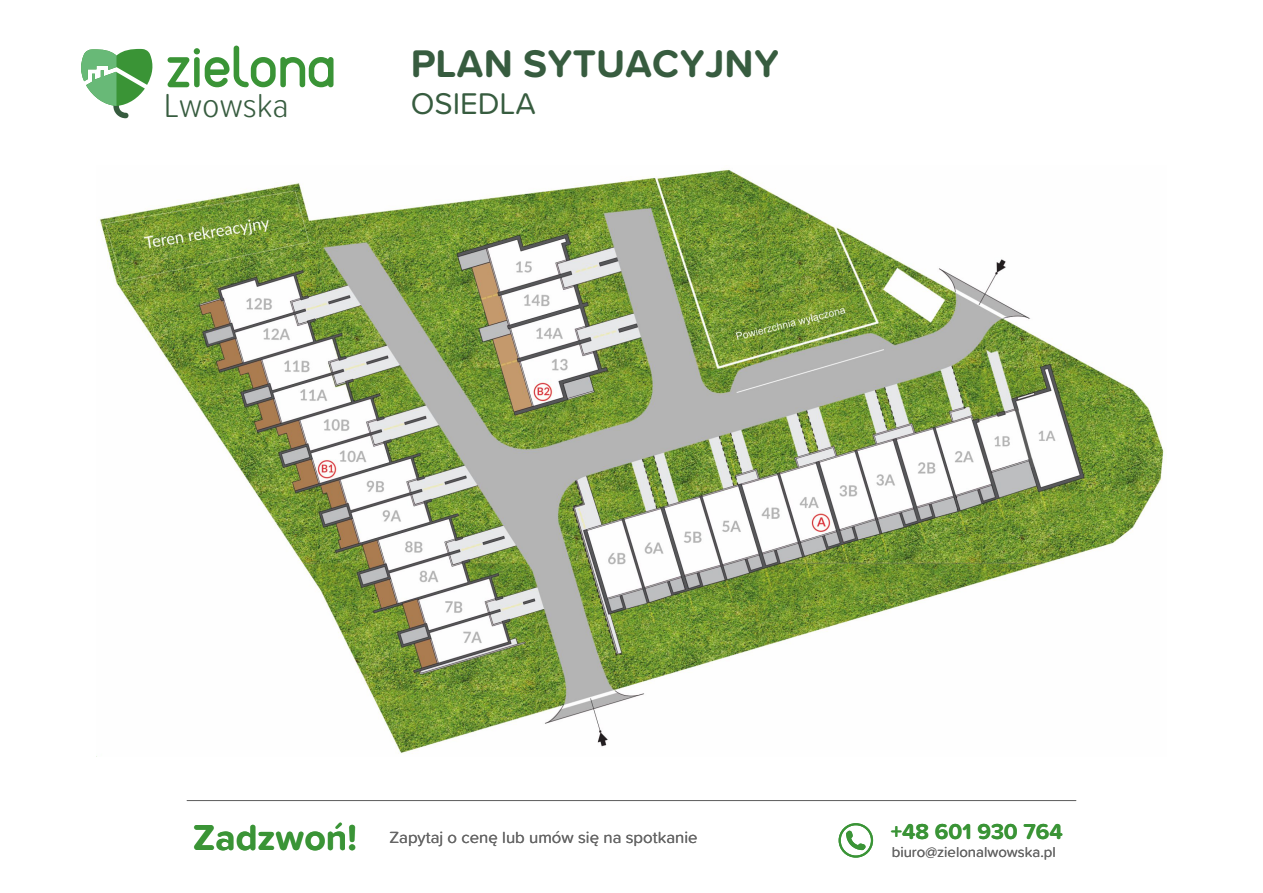
<style>
.page{position:relative;width:1263px;height:893px;background:#fff}
.page>*{position:absolute;margin:0;border:0;box-sizing:border-box;transform-origin:0 0}
.t1{font:700 60.45px "Reef";color:#3a9436}
.t2{font:700 40.05px "Proxima Soft";color:#375c3f}
.t3{font:700 37.5px "Proxima Soft";color:#3a9436}
.t4{font:300 34.5px "Proxima Soft Cond";color:#375c3f;scale:1.08 1}
.t5{font:31.05px "Proxima Soft";color:#375c3f}
.t6{font:700 22.35px "Proxima Soft";color:#3a9436}
.t7{font:16.8px "Proxima Soft";color:#666}
.t8{font:15px "Proxima Soft";color:#666}
</style>
<div class="page">
<svg style="left:81px;top:49px;width:72px;height:69px"></svg>
<hr style="left:187px;top:800px;width:889px;height:1px;background:#666">
<svg style="left:839px;top:823px;width:34px;height:35px"></svg>
<img style="left:96px;top:169px;width:1068px;height:588px">
<h1 class="t1" style="left:166px;top:41px;width:172px">zielona</h1>
<h3 class="t4" style="left:164px;top:90px;width:117px">Lwowska</h3>
<h2 class="t2" style="left:411px;top:46px;width:370px">PLAN SYTUACYJNY</h2>
<h3 class="t5" style="left:411px;top:90px;width:127px">OSIEDLA</h3>
<h3 class="t3" style="left:193px;top:820px;width:165px">Zadzwoń!</h3>
<p class="t7" style="left:389px;top:830px;width:310px">Zapytaj o cenę lub umów się na spotkanie</p>
<h3 class="t6" style="left:891px;top:821px;width:173px">+48 601 930 764</h3>
<p class="t8" style="left:892px;top:845px;width:165px">biuro@zielonalwowska.pl</p>
</div>
